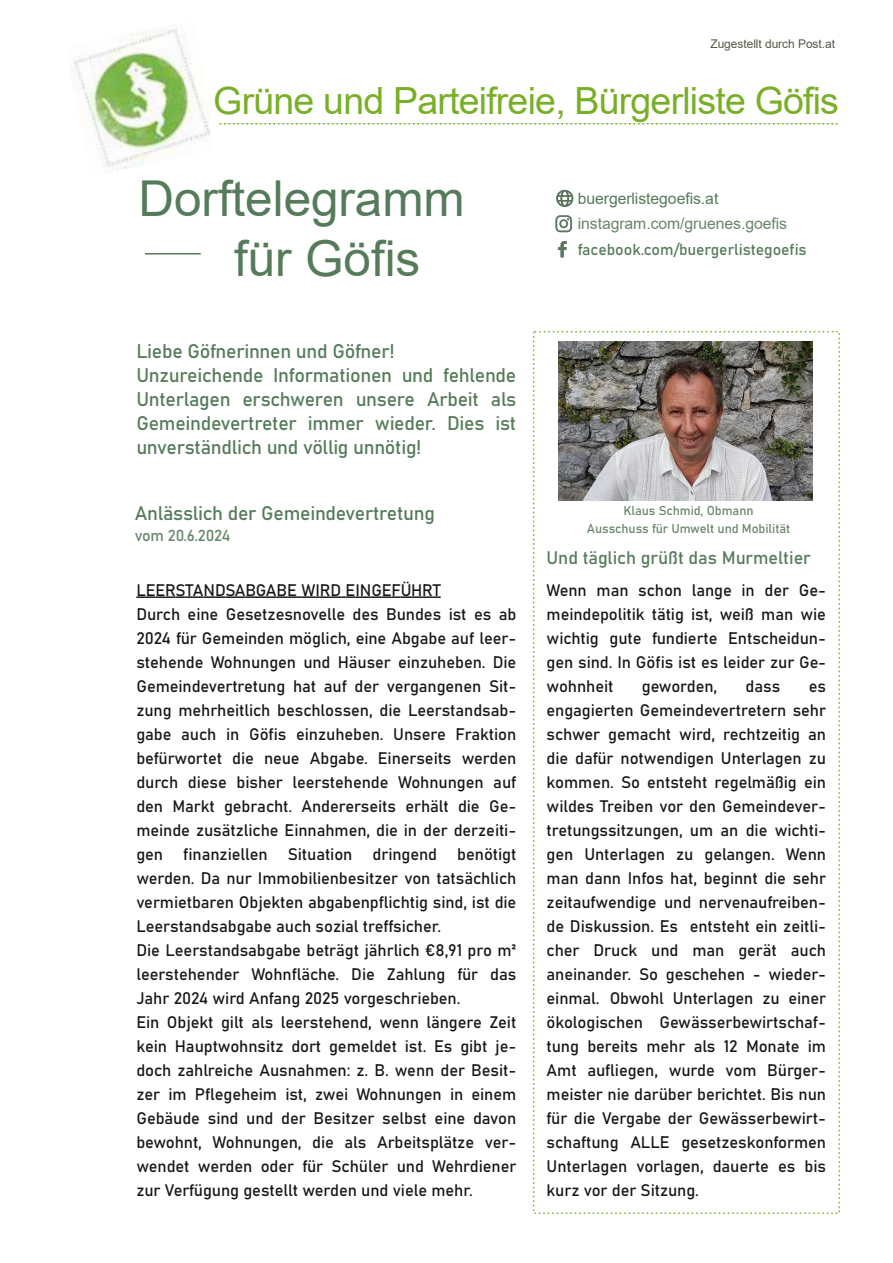
<style>
.page{position:relative;width:893px;height:1263px;background:#fff}
.page>*{position:absolute;margin:0;border:0;box-sizing:border-box;transform-origin:0 0}
.t1{font:49.5px/60px "Arial";color:#557b5a}
.t2{font:37.5px "Arial";letter-spacing:-.02em;color:#79af26}
.t3{font:19.5px/24px "Bahnschrift";letter-spacing:-.015em;color:#557b5a}
.t4{font:18px "Bahnschrift";letter-spacing:-.005em;color:#557b5a}
.t5{font:16.5px/24px "Bahnschrift";letter-spacing:-.005em;color:#181715;text-align:justify}
.t6{font:15.75px "Bahnschrift";letter-spacing:-.005em;color:#557b5a}
.t7{font:15.75px "Arial";letter-spacing:-.005em;color:#678667}
.t8{font:15.75px "Arial";letter-spacing:-.005em;color:#557b5a}
.t9{font:15.75px "Bahnschrift";letter-spacing:-.015em;color:#678667}
.t10{font:12.75px/18px "Bahnschrift";letter-spacing:-.005em;color:#678667;text-align:center}
.t11{font:12px "Arial";letter-spacing:-.005em;color:#585645}
</style>
<div class="page">
<hr style="left:145px;top:253px;width:56px;height:1px;background:#557b5a">
<svg style="left:136px;top:596px;width:305px;height:2px"></svg>
<img style="left:73px;top:28px;width:137px;height:143px">
<svg style="left:219px;top:123px;width:619px;height:2px"></svg>
<img style="left:558px;top:341px;width:255px;height:159px">
<img style="left:557px;top:241px;width:10px;height:17px">
<img style="left:555px;top:215px;width:18px;height:18px">
<img style="left:556px;top:190px;width:18px;height:17px">
<p class="t11" style="left:710px;top:37px;width:126px">Zugestellt durch Post.at</p>
<h2 class="t2" style="left:213px;top:80px;width:627px">Grüne und Parteifreie, Bürgerliste Göfis</h2>
<h1 class="t1" style="left:234px;top:169px;width:232px;text-indent:-96px">Dorftelegramm für Göfis</h1>
<p class="t3" style="left:136px;top:341px;width:381px">Liebe Göfnerinnen und Göfner!<br>Unzureichende Informationen und fehlende Unterlagen erschweren unsere Arbeit als Gemeindevertreter immer wieder. Dies ist unverständlich und völlig unnötig!</p>
<p class="t3" style="left:135px;top:502px;width:302px">Anlässlich der Gemeindevertretung</p>
<p class="t9" style="left:135px;top:528px;width:97px">vom 20.6.2024</p>
<p class="t5" style="left:136px;top:579px;width:382px;text-align:left">LEERSTANDSABGABE WIRD EINGEFÜHRT<br>Durch eine Gesetzesnovelle des Bundes ist es ab 2024 für Gemeinden möglich, eine Abgabe auf leer&shy;stehende Wohnungen und Häuser einzuheben. Die Gemeindevertretung hat auf der vergangenen Sit&shy;zung mehrheitlich beschlossen, die Leerstandsab&shy;gabe auch in Göfis einzuheben. Unsere Fraktion befürwortet die neue Abgabe. Einerseits werden durch diese bisher leerstehende Wohnungen auf den Markt gebracht. Andererseits erhält die Ge&shy;meinde zusätzliche Einnahmen, die in der derzeiti&shy;gen finanziellen Situation dringend benötigt werden. Da nur Immobilienbesitzer von tatsächlich vermietbaren Objekten abgabenpflichtig sind, ist die Leerstandsabgabe auch sozial treffsicher.<br>Die Leerstandsabgabe beträgt jährlich €8,91 pro m² leerstehender Wohnfläche. Die Zahlung für das Jahr 2024 wird Anfang 2025 vorgeschrieben.<br>Ein Objekt gilt als leerstehend, wenn längere Zeit kein Hauptwohnsitz dort gemeldet ist. Es gibt je&shy;doch zahlreiche Ausnahmen: z. B. wenn der Besit&shy;zer im Pflegeheim ist, zwei Wohnungen in einem Gebäude sind und der Besitzer selbst eine davon bewohnt, Wohnungen, die als Arbeitsplätze ver&shy;wendet werden oder für Schüler und Wehrdiener zur Verfügung gestellt werden und viele mehr.</p>
<p class="t8" style="left:578px;top:190px;width:142px">buergerlistegoefis.at</p>
<p class="t7" style="left:578px;top:215px;width:211px">instagram.com/gruenes.goefis</p>
<p class="t6" style="left:578px;top:242px;width:230px">facebook.com/buergerlistegoefis</p>
<p class="t10" style="left:587px;top:502px;width:205px">Klaus Schmid, Obmann<br>Ausschuss für Umwelt und Mobilität</p>
<p class="t4" style="left:547px;top:550px;width:266px">Und täglich grüßt das Murmeltier</p>
<p class="t5" style="left:547px;top:579px;width:281px">Wenn man schon lange in der Ge&shy;meindepolitik tätig ist, weiß man wie wichtig gute fundierte Entscheidun&shy;gen sind. In Göfis ist es leider zur Ge&shy;wohnheit</p>
<p class="t5" style="left:642px;top:675px;width:77px">geworden,</p>
<p class="t5" style="left:746px;top:675px;width:36px">dass</p>
<p class="t5" style="left:547px;top:675px;width:281px;text-indent:262px">es engagierten Gemeindevertretern sehr schwer gemacht wird, rechtzeitig an die dafür notwendigen Unterlagen zu kommen. So entsteht regelmäßig ein wildes Treiben vor den Gemeindever&shy;tretungssitzungen, um an die wichti&shy;gen Unterlagen zu gelangen. Wenn man dann Infos hat, beginnt die sehr zeitaufwendige und nervenaufreiben&shy;de Diskussion. Es entsteht ein zeitli&shy;cher Druck und man gerät auch aneinander. So geschehen - wieder&shy;einmal. Obwohl Unterlagen zu einer ökologischen Gewässerbewirtschaf&shy;tung bereits mehr als 12 Monate im Amt aufliegen, wurde vom Bürger&shy;meister nie darüber berichtet. Bis nun für die Vergabe der Gewässerbewirt&shy;schaftung ALLE gesetzeskonformen Unterlagen vorlagen, dauerte es bis kurz vor der Sitzung.</p>
</div>
